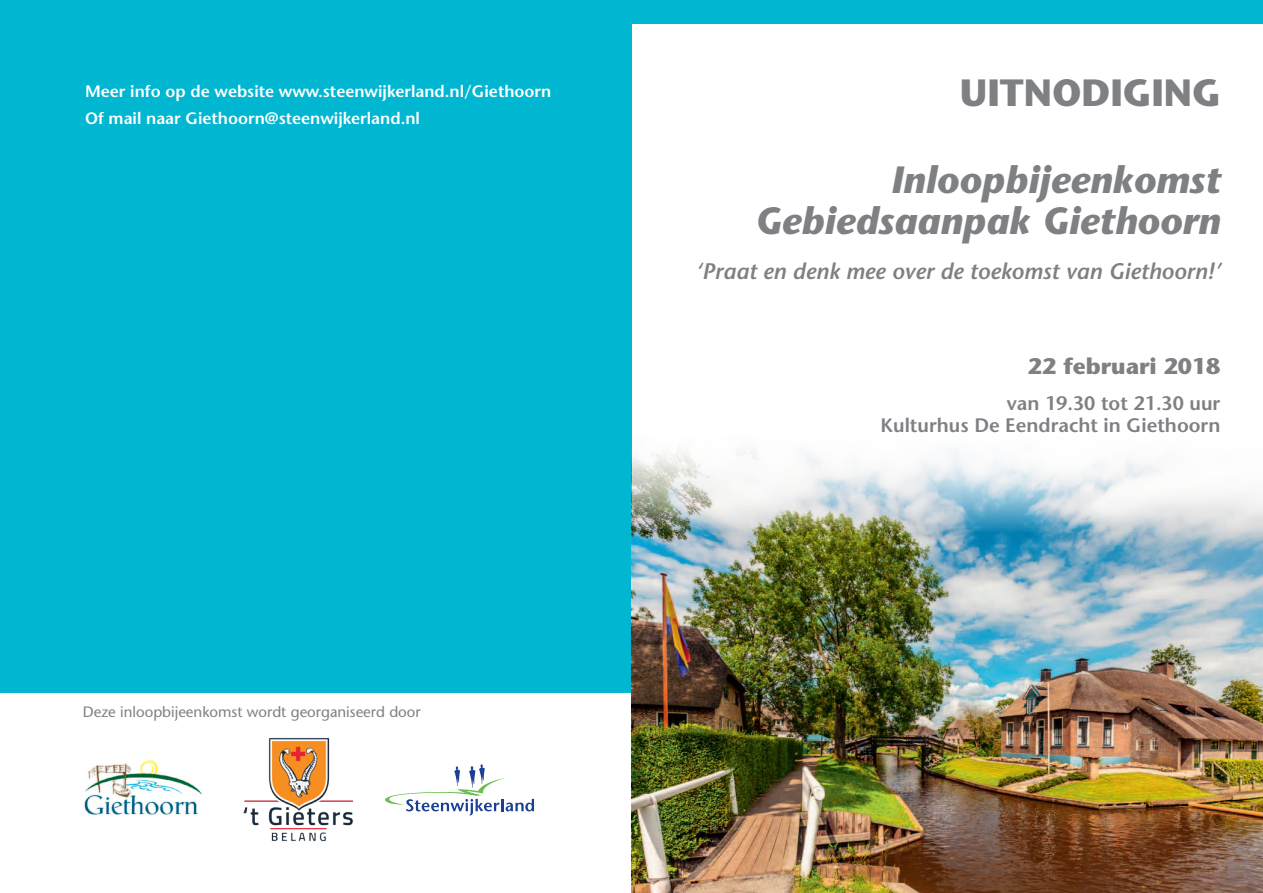
<style>
.page{position:relative;width:1263px;height:893px;background:#fff}
.page>*{position:absolute;margin:0;border:0;box-sizing:border-box;transform-origin:0 0}
.t1{font:italic 700 37.95px/41.2px "Stone Sans Std";color:#7e8083;text-align:right}
.t2{font:700 37.95px "Stone Sans Std";color:#7e8083}
.t3{font:italic 600 22.5px "Stone Sans Std";color:#7e8083}
.t4{font:700 22.5px "Stone Sans Std";color:#7e8083}
.t5{font:600 19.5px/22.5px "Stone Sans Std";color:#7e8083;text-align:right}
.t6{font:600 16.5px/27px "Stone Sans Std";color:#fff}
.t7{font:500 15px "Stone Sans Std";color:#7e8083}
</style>
<div class="page">
<div style="left:0;top:0;width:631px;height:693px;background:#00b6d1"></div>
<div style="left:631px;top:0;width:632px;height:24px;background:#00b6d1"></div>
<img style="left:84px;top:759px;width:118px;height:56px">
<img style="left:244px;top:738px;width:110px;height:103px">
<svg style="left:385px;top:764px;width:149px;height:51px"></svg>
<img style="left:631px;top:427px;width:632px;height:466px">
<p class="t6" style="left:85px;top:78px;width:468px">Meer info op de website www.steenwijkerland.nl/Giethoorn<br>Of mail naar Giethoorn@steenwijkerland.nl</p>
<p class="t7" style="left:83px;top:703px;width:339px">Deze inloopbijeenkomst wordt georganiseerd door</p>
<h1 class="t2" style="left:960px;top:70px;width:262px">Uitnodiging</h1>
<h1 class="t1" style="left:755px;top:159px;width:467px">Inloopbijeenkomst<br>Gebiedsaanpak Giethoorn</h1>
<h2 class="t3" style="left:696px;top:257px;width:526px">‘Praat en denk mee over de toekomst van Giethoorn!’</h2>
<h2 class="t4" style="left:1028px;top:352px;width:194px">22 februari 2018</h2>
<p class="t5" style="left:880px;top:392px;width:341px">van 19.30 tot 21.30 uur<br>Kulturhus De Eendracht in Giethoorn</p>
</div>
